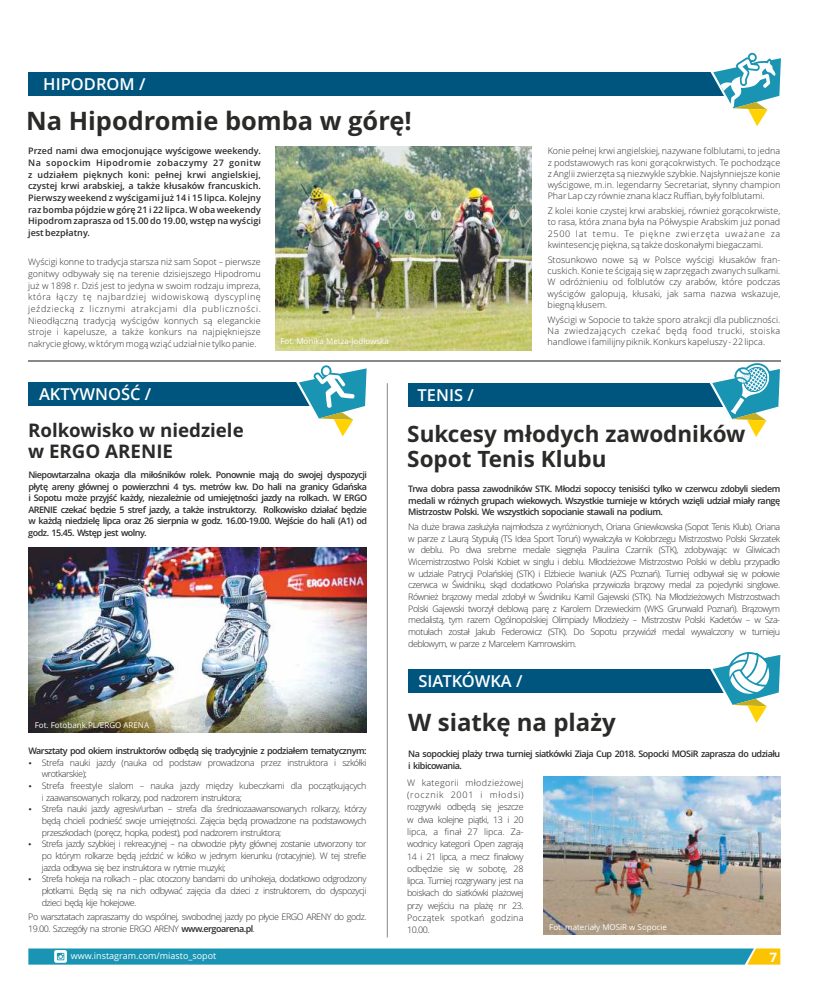
<style>
.page{position:relative;width:820px;height:993px;background:#fff}
.page>*{position:absolute;margin:0;border:0;box-sizing:border-box;transform-origin:0 0}
.t1{font:700 25.4px "Open Sans";color:#2a2a29}
.t2{font:700 24px "Open Sans";color:#2a2a29}
.t3{font:700 22.5px/24.9px "Open Sans";color:#2a2a29}
.t4{font:700 18.7px/20.8px "Open Sans";color:#2a2a29}
.t5{font:600 16.5px "Open Sans";color:#fefefe}
.t6{font:700 13px "Open Sans";color:#fefefe;scale:1.04 1}
.t7{font:300 9px/11.6px "Open Sans";letter-spacing:-.055em;color:#2a2a29;text-align:justify}
.t8{font:600 9px/11.6px "Open Sans";letter-spacing:-.05em;color:#2a2a29;text-align:justify}
.t9{font:9px "Open Sans";color:#fefefe}
.t10{font:8px "Open Sans";color:#fefefe}
.s1{font-weight:600}
</style>
<div class="page">
<svg style="left:28px;top:948px;width:752px;height:16px;background:#2b9aaf"></svg>
<div style="left:28px;top:382px;width:327px;height:24px;background:#00557f"></div>
<svg style="left:296px;top:365px;width:71px;height:72px"></svg>
<div style="left:28px;top:72px;width:744px;height:24px;background:#00557f"></div>
<svg style="left:710px;top:52px;width:71px;height:74px"></svg>
<img style="left:275px;top:146px;width:256px;height:204px">
<div style="left:408px;top:383px;width:363px;height:23px;background:#00557f"></div>
<img style="left:29px;top:547px;width:337px;height:185px">
<div style="left:408px;top:668px;width:363px;height:24px;background:#00557f"></div>
<svg style="left:708px;top:360px;width:73px;height:363px"></svg>
<img style="left:543px;top:776px;width:237px;height:158px">
<hr style="left:386px;top:383px;width:1px;height:554px;background:#888887">
<hr style="left:28px;top:359px;width:752px;height:2px;background:#888887">
<h3 class="t5" style="left:43px;top:78px;width:104px">HIPODROM /</h3>
<h1 class="t1" style="left:26px;top:110px;width:387px">Na Hipodromie bomba w górę!</h1>
<p class="t8" style="left:28px;top:146px;width:234px">Przed nami dwa emocjonujące wyścigowe weekendy.<br>Na sopockim Hipodromie zobaczymy 27 gonitw z udziałem pięknych koni: pełnej krwi angielskiej, czystej krwi arabskiej, a także kłusaków francuskich.<br>Pierwszy weekend z wyścigami już 14 i 15 lipca. Kolejny raz bomba pójdzie w górę 21 i 22 lipca. W oba weekendy Hipodrom zaprasza od 15.00 do 19.00, wstęp na wyścigi jest bezpłatny.</p>
<p class="t7" style="left:28px;top:257px;width:234px">Wyścigi konne to tradycja starsza niż sam Sopot – pierwsze gonitwy odbywały się na terenie dzisiejszego Hipodromu już w 1898 r. Dziś jest to jedyna w swoim rodzaju impreza, która łączy tę najbardziej widowiskową dyscyplinę jeździecką z licznymi atrakcjami dla publiczności.<br>Nieodłączną tradycją wyścigów konnych są eleganckie stroje i kapelusze, a także konkurs na najpiękniejsze nakrycie głowy, w którym mogą wziąć udział nie tylko panie.</p>
<p class="t10" style="left:280px;top:338px;width:110px">Fot. Monika Metza-Jodłowska</p>
<h3 class="t5" style="left:39px;top:387px;width:114px">AKTYWNOŚĆ /</h3>
<h3 class="t5" style="left:417px;top:388px;width:58px">TENIS /</h3>
<p class="t7" style="left:547px;top:146px;width:234px;line-height:11.3px">Konie pełnej krwi angielskiej, nazywane folblutami, to jedna z podstawowych ras koni gorącokrwistych. Te pochodzące z Anglii zwierzęta są niezwykle szybkie. Najsłynniejsze konie wyścigowe, m.in. legendarny Secretariat, słynny champion Phar Lap czy równie znana klacz Ruffian, były folblutami.</p>
<p class="t7" style="left:547px;top:206px;width:234px;line-height:11.3px">Z kolei konie czystej krwi arabskiej, również gorącokrwiste, to rasa, która znana była na Półwyspie Arabskim już ponad 2500 lat temu. Te piękne zwierzęta uważane za kwintesencję piękna, są także doskonałymi biegaczami.</p>
<p class="t7" style="left:547px;top:254px;width:234px;line-height:11.3px">Stosunkowo nowe są w Polsce wyścigi kłusaków fran&shy;cuskich. Konie te ścigają się w zaprzęgach zwanych sulkami.<br>W odróżnieniu od folblutów czy arabów, które podczas wyścigów galopują, kłusaki, jak sama nazwa wskazuje, biegną kłusem.</p>
<p class="t7" style="left:547px;top:314px;width:234px;line-height:11.3px">Wyścigi w Sopocie to także sporo atrakcji dla publiczności.<br>Na zwiedzających czekać będą food trucki, stoiska handlowe i familijny piknik. Konkurs kapeluszy - 22 lipca.</p>
<h3 class="t4" style="left:28px;top:421px;width:217px">Rolkowisko w niedziele w ERGO ARENIE</h3>
<p class="t8" style="left:28px;top:469px;width:340px">Niepowtarzalna okazja dla miłośników rolek. Ponownie mają do swojej dyspozycji płytę areny głównej o powierzchni 4 tys. metrów kw. Do hali na granicy Gdańska i Sopotu może przyjść każdy, niezależnie od umiejętności jazdy na rolkach. W ERGO ARENIE czekać będzie 5 stref jazdy, a także instruktorzy. Rolkowisko działać będzie w każdą niedzielę lipca oraz 26 sierpnia w godz. 16.00-19.00. Wejście do hali (A1) od godz. 15.45. Wstęp jest wolny.</p>
<p class="t10" style="left:35px;top:721px;width:116px">Fot. Fotobank.PL/ERGO ARENA</p>
<p class="t8" style="left:28px;top:745px;width:339px">Warsztaty pod okiem instruktorów odbędą się tradycyjnie z podziałem tematycznym:</p>
<p class="t7" style="left:42px;top:757px;width:326px;text-align:left">Strefa nauki jazdy (nauka od podstaw prowadzona przez instruktora i szkółki wrotkarskie);<br>Strefa freestyle slalom – nauka jazdy między kubeczkami dla początkujących i zaawansowanych rolkarzy, pod nadzorem instruktora;<br>Strefa nauki jazdy agresiv/urban – strefa dla średniozaawansowanych rolkarzy, którzy będą chcieli podnieść swoje umiejętności. Zajęcia będą prowadzone na podstawowych przeszkodach (poręcz, hopka, podest), pod nadzorem instruktora;<br>Strefa jazdy szybkiej i rekreacyjnej – na obwodzie płyty głównej zostanie utworzony tor po którym rolkarze będą jeździć w kółko w jednym kierunku (rotacyjnie). W tej strefie jazda odbywa się bez instruktora w rytmie muzyki;<br>Strefa hokeja na rolkach – plac otoczony bandami do unihokeja, dodatkowo odgrodzony płotkami. Będą się na nich odbywać zajęcia dla dzieci z instruktorem, do dyspozycji dzieci będą kije hokejowe.</p>
<p class="t7" style="left:28px;top:911px;width:339px">Po warsztatach zapraszamy do wspólnej, swobodnej jazdy po płycie ERGO ARENY do godz.<br>19.00. Szczegóły na stronie ERGO ARENY <span class="s1">www.ergoarena.pl</span>.</p>
<h3 class="t3" style="left:407px;top:423px;width:339px">Sukcesy młodych zawodników<br>Sopot Tenis Klubu</h3>
<p class="t8" style="left:408px;top:484px;width:373px">Trwa dobra passa zawodników STK. Młodzi sopoccy tenisiści tylko w czerwcu zdobyli siedem medali w różnych grupach wiekowych. Wszystkie turnieje w których wzięli udział miały rangę Mistrzostw Polski. We wszystkich sopocianie stawali na podium.</p>
<p class="t7" style="left:408px;top:522px;width:373px">Na duże brawa zasłużyła najmłodsza z wyróżnionych, Oriana Gniewkowska (Sopot Tenis Klub). Oriana w parze z Laurą Stypułą (TS Idea Sport Toruń) wywalczyła w Kołobrzegu Mistrzostwo Polski Skrzatek w deblu. Po dwa srebrne medale sięgnęła Paulina Czarnik (STK), zdobywając w Gliwicach Wicemistrzostwo Polski Kobiet w singlu i deblu. Młodzieżowe Mistrzostwo Polski w deblu przypadło w udziale Patrycji Polańskiej (STK) i Elżbiecie Iwaniuk (AZS Poznań). Turniej odbywał się w połowie czerwca w Świdniku, skąd dodatkowo Polańska przywiozła brązowy medal za pojedynki singlowe.<br>Również brązowy medal zdobył w Świdniku Kamil Gajewski (STK). Na Młodzieżowych Mistrzostwach Polski Gajewski tworzył deblową parę z Karolem Drzewieckim (WKS Grunwald Poznań). Brązowym medalistą, tym razem Ogólnopolskiej Olimpiady Młodzieży – Mistrzostw Polski Kadetów – w Sza&shy;motułach został Jakub Federowicz (STK). Do Sopotu przywiózł medal wywalczony w turnieju deblowym, w parze z Marcelem Kamrowskim.</p>
<h3 class="t5" style="left:418px;top:674px;width:105px">SIATKÓWKA /</h3>
<h2 class="t2" style="left:408px;top:712px;width:209px">W siatkę na plaży</h2>
<p class="t8" style="left:408px;top:748px;width:373px;line-height:12.3px">Na sopockiej plaży trwa turniej siatkówki Ziaja Cup 2018. Sopocki MOSiR zaprasza do udziału i kibicowania.</p>
<p class="t7" style="left:407px;top:777px;width:118px;line-height:12.3px">W kategorii młodzieżowej (rocznik 2001 i młodsi) rozgrywki odbędą się jeszcze w dwa kolejne piątki, 13 i 20 lipca, a finał 27 lipca. Za&shy;wodnicy kategorii Open zagrają 14 i 21 lipca, a mecz finałowy odbędzie się w sobotę, 28 lipca. Turniej rozgrywany jest na boiskach do siatkówki plażowej przy wejściu na plażę nr 23.<br>Początek spotkań godzina 10.00.</p>
<p class="t10" style="left:549px;top:923px;width:119px">Fot. materiały MOSiR w Sopocie</p>
<p class="t9" style="left:71px;top:951px;width:147px">www.instagram.com/miasto_sopot</p>
<h3 class="t6" style="left:769px;top:951px;width:9px">7</h3>
</div>
